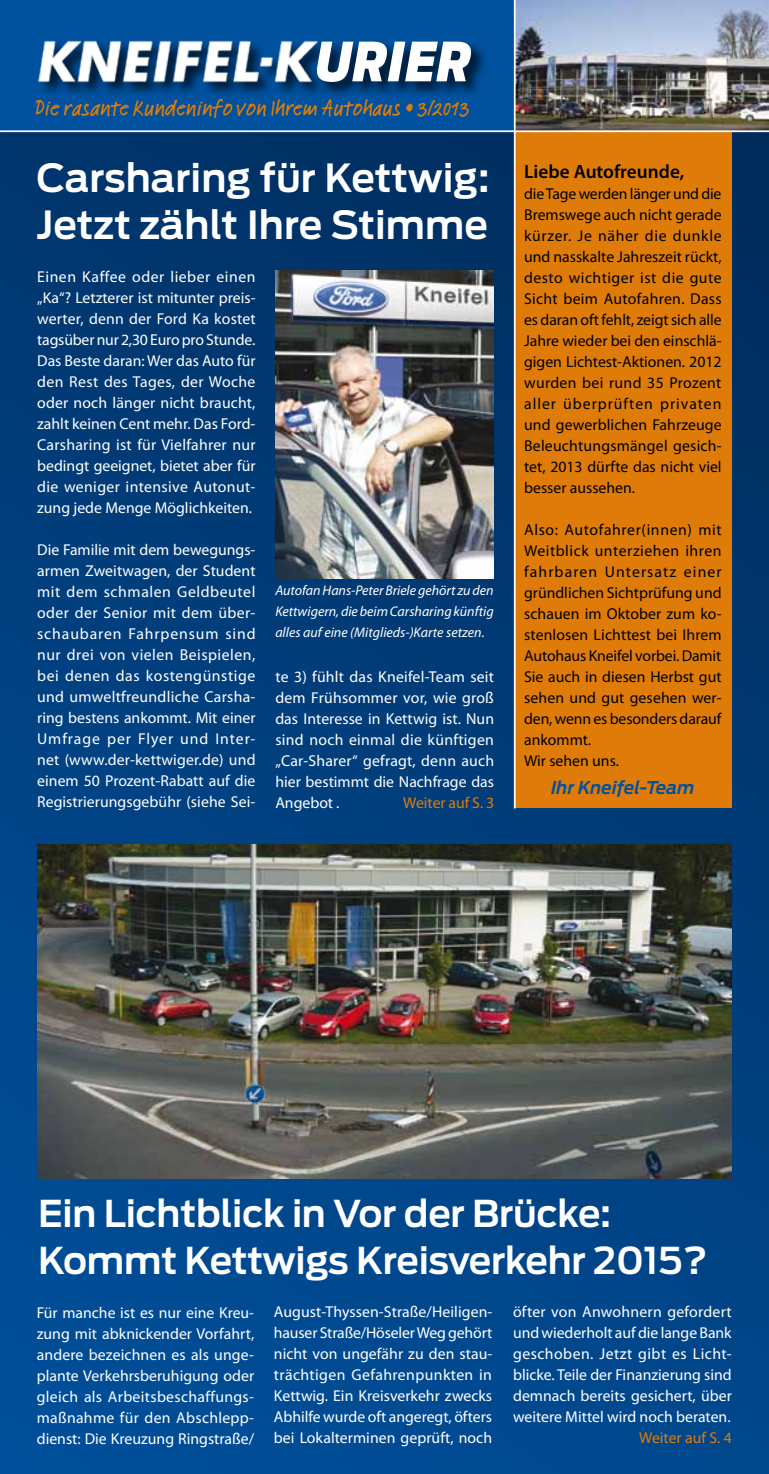
<style>
.page{position:relative;width:769px;height:1474px;background:#fff}
.page>*{position:absolute;margin:0;border:0;box-sizing:border-box;transform-origin:0 0}
.t1{font:italic 900 53.55px "Ford Antenna Cond";letter-spacing:.01em;color:#fff}
.t2{font:600 38.5px/47.2px "Ford Antenna";color:#fff}
.t3{font:600 36.75px/47.2px "Ford Antenna";letter-spacing:-.01em;color:#fff}
.t4{font:500 22.75px "Feltpen Com";letter-spacing:-.005em;color:#df7c09}
.t5{font:600 19.25px "Myriad Pro";color:#000}
.t6{font:italic 600 17.5px "Ford Antenna";color:#00519e}
.t7{font:15.75px/21px "Myriad Pro";letter-spacing:.005em;color:#fff;text-align:justify}
.t8{font:15.75px/21px "Myriad Pro";color:#000;text-align:justify}
.t9{font:15.75px "Myriad Pro";color:#df7c09}
.t10{font:italic 14px/21px "Myriad Pro";color:#fff;text-align:justify}
</style>
<div class="page">
<img style="left:0;top:132px;width:769px;height:1341px">
<img style="left:516px;top:0;width:253px;height:130px">
<div style="left:0;top:0;width:514px;height:131px;background:#00519e"></div>
<div style="left:38px;top:39px;width:450px;height:60px;background:#000;opacity:.75"></div>
<img style="left:38px;top:39px;width:287px;height:45px">
<div style="left:515px;top:131px;width:217px;height:677px;background:#df7c09"></div>
<hr style="left:514px;top:0;width:2px;height:808px;background:#fff">
<hr style="left:0;top:130px;width:769px;height:2px;background:#fff">
<img style="left:275px;top:270px;width:219px;height:308px">
<img style="left:38px;top:844px;width:693px;height:334px">
<h1 class="t1" style="left:316px;top:12px;width:157px">URIER</h1>
<h3 class="t4" style="left:35px;top:92px;width:436px">Die rasante Kundeninfo von Ihrem Autohaus • 3/2013</h3>
<h2 class="t2" style="left:36px;top:150px;width:455px">Carsharing für Kettwig:<br>Jetzt zählt Ihre Stimme</h2>
<p class="t5" style="left:524px;top:159px;width:162px">Liebe Autofreunde,</p>
<p class="t8" style="left:524px;top:183px;width:199px">die Tage werden länger und die Bremswege auch nicht gerade kürzer. Je näher die dunkle und nasskalte Jahreszeit rückt, desto wichtiger ist die gute Sicht beim Autofahren. Dass es daran oft fehlt, zeigt sich alle Jahre wieder bei den einschlä&shy;gigen Lichtest-Aktionen. 2012 wurden bei rund 35 Prozent aller überprüften privaten und gewerblichen Fahrzeuge Beleuchtungsmängel gesich&shy;tet, 2013 dürfte das nicht viel besser aussehen.</p>
<p class="t8" style="left:524px;top:519px;width:199px;text-align:left">Also: Autofahrer(innen) mit<br>Weitblick unterziehen ihren fahrbaren Untersatz einer gründlichen Sichtprüfung und schauen im Oktober zum ko&shy;stenlosen Lichttest bei Ihrem<br>Autohaus Kneifel vorbei. Damit<br>Sie auch in diesen Herbst gut sehen und gut gesehen wer&shy;den, wenn es besonders darauf ankommt.<br>Wir sehen uns.</p>
<p class="t6" style="left:551px;top:772px;width:145px">Ihr Kneifel-Team</p>
<p class="t7" style="left:37px;top:266px;width:220px">Einen Kaffee oder lieber einen „Ka“? Letzterer ist mitunter preis&shy;werter, denn der Ford Ka kostet tagsüber nur 2,30 Euro pro Stunde.<br>Das Beste daran: Wer das Auto für den Rest des Tages, der Woche oder noch länger nicht braucht, zahlt keinen Cent mehr. Das Ford-Carsharing ist für Vielfahrer nur bedingt geeignet, bietet aber für die weniger intensive Autonut&shy;zung jede Menge Möglichkeiten.</p>
<p class="t7" style="left:37px;top:539px;width:220px">Die Familie mit dem bewegungs&shy;armen Zweitwagen, der Student mit dem schmalen Geldbeutel oder der Senior mit dem über&shy;schaubaren Fahrpensum sind nur drei von vielen Beispielen, bei denen das kostengünstige und umweltfreundliche Carsha&shy;ring bestens ankommt. Mit einer Umfrage per Flyer und Inter&shy;net (www.der-kettwiger.de) und einem 50 Prozent-Rabatt auf die Registrierungsgebühr (siehe Sei-</p>
<p class="t10" style="left:275px;top:579px;width:220px">Autofan Hans-Peter Briele gehört zu den Kettwigern, die beim Carsharing künftig alles auf eine (Mitglieds-)Karte setzen.</p>
<p class="t7" style="left:275px;top:665px;width:220px">te 3) fühlt das Kneifel-Team seit dem Frühsommer vor, wie groß das Interesse in Kettwig ist. Nun sind noch einmal die künftigen „Car-Sharer“ gefragt, denn auch hier bestimmt die Nachfrage das Angebot .</p>
<p class="t9" style="left:403px;top:792px;width:92px">Weiter auf S. 3</p>
<h3 class="t3" style="left:38px;top:1185px;width:671px">Ein Lichtblick in Vor der Brücke:<br>Kommt Kettwigs Kreisverkehr 2015?</h3>
<p class="t7" style="left:37px;top:1301px;width:219px">Für manche ist es nur eine Kreu&shy;zung mit abknickender Vorfahrt, andere bezeichnen es als unge&shy;plante Verkehrsberuhigung oder gleich als Arbeitsbeschaffungs&shy;maßnahme für den Abschlepp&shy;dienst: Die Kreuzung Ringstraße/</p>
<p class="t7" style="left:274px;top:1300px;width:220px">August-Thyssen-Straße/Heiligen&shy;hauser Straße/Höseler Weg gehört nicht von ungefähr zu den stau&shy;trächtigen Gefahrenpunkten in Kettwig. Ein Kreisverkehr zwecks Abhilfe wurde oft angeregt, öfters bei Lokalterminen geprüft, noch</p>
<p class="t7" style="left:513px;top:1300px;width:220px">öfter von Anwohnern gefordert und wiederholt auf die lange Bank geschoben. Jetzt gibt es Licht&shy;blicke. Teile der Finanzierung sind demnach bereits gesichert, über weitere Mittel wird noch beraten.</p>
<p class="t9" style="left:639px;top:1427px;width:94px">Weiter auf S. 4</p>
</div>
